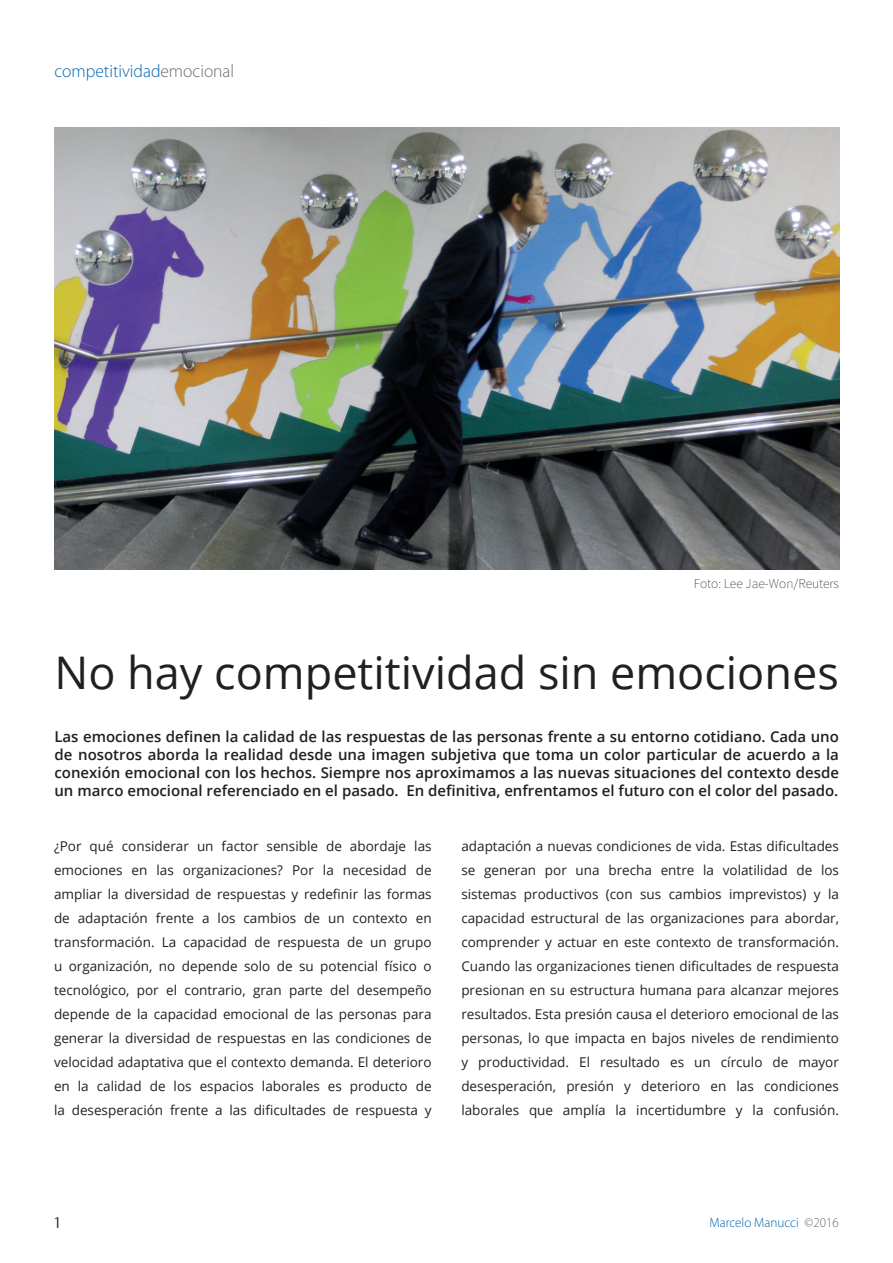
<style>
.page{position:relative;width:893px;height:1263px;background:#fff}
.page>*{position:absolute;margin:0;border:0;box-sizing:border-box;transform-origin:0 0}
.t1{font:45px "Open Sans";color:#231f20}
.t2{font:300 18px "Myriad Pro";color:#0166b3}
.t3{font:16.5px "Arsenal";color:#231f20}
.t4{font:600 15px/18px "Open Sans";color:#231f20;text-align:justify}
.t5{font:13.5px/24px "Open Sans";color:#231f20;text-align:justify}
.t6{font:200 13.5px "Source Sans Pro";color:#231f20}
.t7{font:300 13.5px "Myriad Pro";color:#0166b3}
.s1{color:#6c6d70}
</style>
<div class="page">
<img style="left:54px;top:128px;width:785px;height:442px">
<h2 class="t2" style="left:54px;top:61px;width:181px">competitividad<span class="s1">emocional</span></h2>
<p class="t6" style="left:694px;top:576px;width:147px">Foto: Lee Jae-Won/Reuters</p>
<h1 class="t1" style="left:54px;top:641px;width:786px">No hay competitividad sin emociones</h1>
<p class="t4" style="left:54px;top:727px;width:786px">Las emociones definen la calidad de las respuestas de las personas frente a su entorno cotidiano. Cada uno de nosotros aborda la realidad desde una imagen subjetiva que toma un color particular de acuerdo a la conexión emocional con los hechos. Siempre nos aproximamos a las nuevas situaciones del contexto desde un marco emocional referenciado en el pasado. En definitiva, enfrentamos el futuro con el color del pasado.</p>
<p class="t5" style="left:54px;top:833px;width:379px">¿Por qué considerar un factor sensible de abordaje las emociones en las organizaciones? Por la necesidad de ampliar la diversidad de respuestas y redefinir las formas de adaptación frente a los cambios de un contexto en transformación. La capacidad de respuesta de un grupo u organización, no depende solo de su potencial físico o tecnológico, por el contrario, gran parte del desempeño depende de la capacidad emocional de las personas para generar la diversidad de respuestas en las condiciones de velocidad adaptativa que el contexto demanda. El deterioro en la calidad de los espacios laborales es producto de la desesperación frente a las dificultades de respuesta y</p>
<p class="t5" style="left:461px;top:833px;width:379px">adaptación a nuevas condiciones de vida. Estas dificultades se generan por una brecha entre la volatilidad de los sistemas productivos (con sus cambios imprevistos) y la capacidad estructural de las organizaciones para abordar, comprender y actuar en este contexto de transformación.<br>Cuando las organizaciones tienen dificultades de respuesta presionan en su estructura humana para alcanzar mejores resultados. Esta presión causa el deterioro emocional de las personas, lo que impacta en bajos niveles de rendimiento y productividad. El resultado es un círculo de mayor desesperación, presión y deterioro en las condiciones laborales que amplía la incertidumbre y la confusión.</p>
<p class="t3" style="left:54px;top:1212px;width:8px">1</p>
<p class="t7" style="left:709px;top:1215px;width:131px">Marcelo Manucci <span class="s1">©2016</span></p>
</div>
